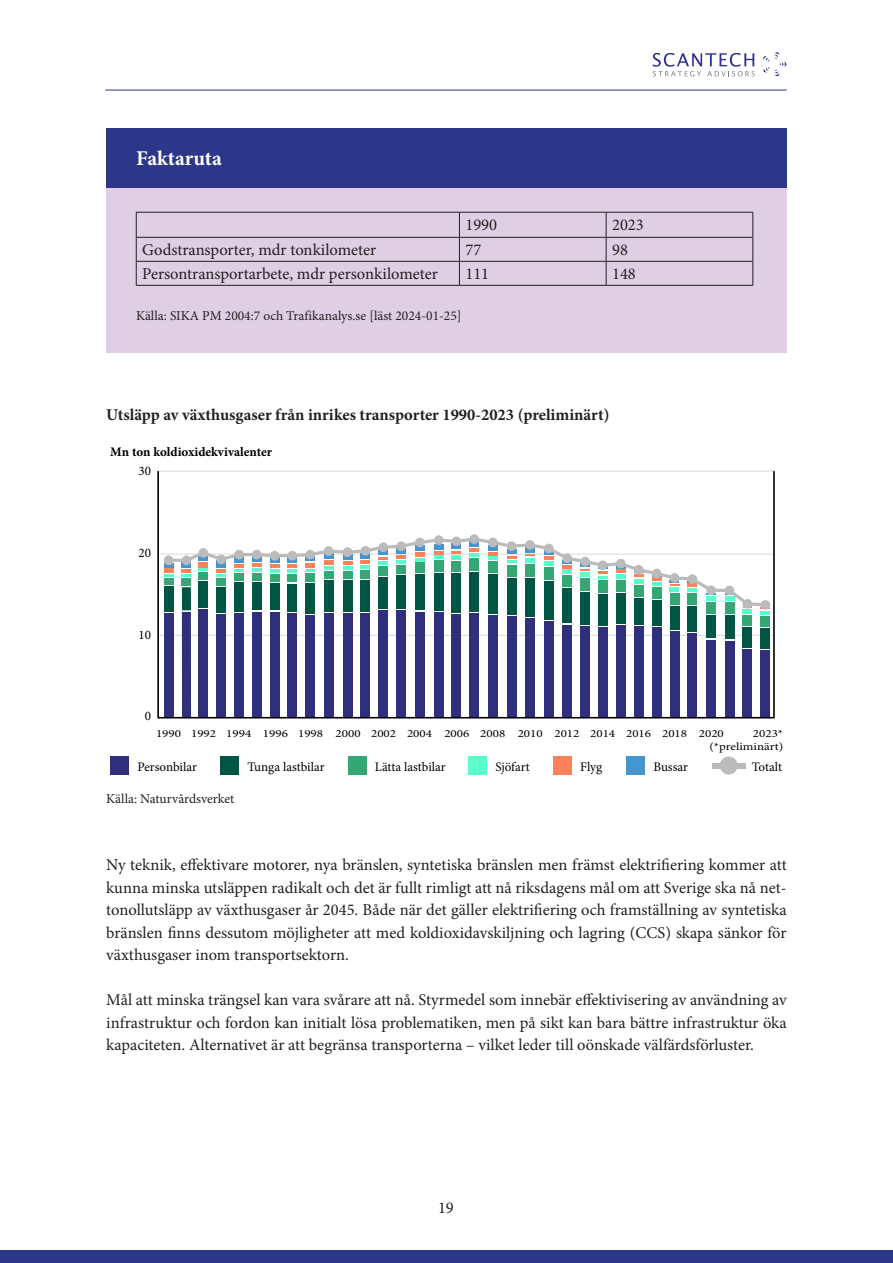
<style>
.page{position:relative;width:893px;height:1263px;background:#fff}
.page>*{position:absolute;margin:0;border:0;box-sizing:border-box;transform-origin:0 0}
.t1{font:700 21px "Minion Pro";letter-spacing:-.005em;color:#fff}
.t2{font:16.5px/22.5px "Minion Pro";color:#231f20;text-align:justify}
.t3{font:700 16.5px "Minion Pro";color:#231f20}
.t4{font:13.5px "Minion Pro";color:#231f20}
.t5{font:13.05px "Minion Pro";letter-spacing:-.005em;color:#000}
.t6{font:700 13.05px "Minion Pro";color:#000}
.t7{font:10.95px/13.2px "Minion Pro";color:#000;text-align:right;scale:1.19 1}
</style>
<div class="page">
<svg style="left:763px;top:52px;width:24px;height:24px"></svg>
<svg style="left:653px;top:53px;width:102px;height:23px"></svg>
<div style="left:0;top:1250px;width:893px;height:13px;background:#2d3789"></div>
<hr style="left:105px;top:90px;width:682px;height:1px;background:#2d3789">
<div style="left:106px;top:128px;width:681px;height:61px;background:#2d3789"></div>
<div style="left:106px;top:189px;width:681px;height:164px;background:#dfcee4"></div>
<svg style="left:136px;top:212px;width:618px;height:73px"></svg>
<hr style="left:136px;top:237px;width:323px;height:1px;background:#231f20">
<hr style="left:459px;top:237px;width:147px;height:1px;background:#231f20">
<hr style="left:606px;top:237px;width:147px;height:1px;background:#231f20">
<hr style="left:136px;top:261px;width:323px;height:1px;background:#231f20">
<hr style="left:459px;top:261px;width:147px;height:1px;background:#231f20">
<hr style="left:606px;top:261px;width:147px;height:1px;background:#231f20">
<hr style="left:136px;top:285px;width:323px;height:1px;background:#231f20">
<hr style="left:459px;top:285px;width:147px;height:1px;background:#231f20">
<hr style="left:606px;top:285px;width:147px;height:1px;background:#231f20">
<hr style="left:158px;top:554px;width:616px;height:1px;background:#dadada">
<hr style="left:158px;top:635px;width:616px;height:1px;background:#dadada">
<div style="left:164px;top:613px;width:9px;height:105px;background:#2f2f7e"></div>
<div style="left:182px;top:612px;width:9px;height:106px;background:#2f2f7e"></div>
<div style="left:199px;top:609px;width:9px;height:109px;background:#2f2f7e"></div>
<div style="left:217px;top:614px;width:9px;height:104px;background:#2f2f7e"></div>
<div style="left:235px;top:613px;width:9px;height:105px;background:#2f2f7e"></div>
<div style="left:252px;top:612px;width:9px;height:106px;background:#2f2f7e"></div>
<div style="left:270px;top:612px;width:9px;height:106px;background:#2f2f7e"></div>
<div style="left:288px;top:613px;width:9px;height:105px;background:#2f2f7e"></div>
<div style="left:306px;top:615px;width:9px;height:103px;background:#2f2f7e"></div>
<div style="left:324px;top:613px;width:9px;height:105px;background:#2f2f7e"></div>
<div style="left:343px;top:613px;width:9px;height:105px;background:#2f2f7e"></div>
<div style="left:379px;top:611px;width:9px;height:107px;background:#2f2f7e"></div>
<div style="left:397px;top:611px;width:9px;height:107px;background:#2f2f7e"></div>
<div style="left:415px;top:612px;width:9px;height:106px;background:#2f2f7e"></div>
<div style="left:434px;top:612px;width:9px;height:106px;background:#2f2f7e"></div>
<div style="left:452px;top:614px;width:9px;height:104px;background:#2f2f7e"></div>
<div style="left:470px;top:613px;width:9px;height:105px;background:#2f2f7e"></div>
<div style="left:488px;top:615px;width:9px;height:103px;background:#2f2f7e"></div>
<div style="left:507px;top:616px;width:9px;height:102px;background:#2f2f7e"></div>
<div style="left:526px;top:618px;width:9px;height:100px;background:#2f2f7e"></div>
<div style="left:544px;top:621px;width:9px;height:97px;background:#2f2f7e"></div>
<div style="left:563px;top:625px;width:9px;height:93px;background:#2f2f7e"></div>
<div style="left:581px;top:626px;width:9px;height:92px;background:#2f2f7e"></div>
<div style="left:598px;top:627px;width:9px;height:91px;background:#2f2f7e"></div>
<div style="left:616px;top:625px;width:9px;height:93px;background:#2f2f7e"></div>
<div style="left:634px;top:626px;width:9px;height:92px;background:#2f2f7e"></div>
<div style="left:652px;top:627px;width:9px;height:91px;background:#2f2f7e"></div>
<div style="left:670px;top:631px;width:9px;height:87px;background:#2f2f7e"></div>
<div style="left:688px;top:633px;width:9px;height:85px;background:#2f2f7e"></div>
<div style="left:707px;top:640px;width:9px;height:78px;background:#2f2f7e"></div>
<div style="left:111px;top:756px;width:18px;height:19px;background:#2f2f7e"></div>
<div style="left:725px;top:641px;width:9px;height:77px;background:#2f2f7e"></div>
<div style="left:743px;top:649px;width:9px;height:69px;background:#2f2f7e"></div>
<div style="left:761px;top:650px;width:9px;height:68px;background:#2f2f7e"></div>
<div style="left:361px;top:613px;width:9px;height:105px;background:#2f2f7e"></div>
<div style="left:526px;top:578px;width:9px;height:38px;background:#005643"></div>
<div style="left:544px;top:581px;width:9px;height:38px;background:#005643"></div>
<div style="left:563px;top:588px;width:9px;height:35px;background:#005643"></div>
<div style="left:581px;top:592px;width:9px;height:32px;background:#005643"></div>
<div style="left:598px;top:594px;width:9px;height:31px;background:#005643"></div>
<div style="left:616px;top:593px;width:9px;height:30px;background:#005643"></div>
<div style="left:634px;top:598px;width:9px;height:26px;background:#005643"></div>
<div style="left:652px;top:600px;width:9px;height:25px;background:#005643"></div>
<div style="left:670px;top:606px;width:9px;height:24px;background:#005643"></div>
<div style="left:688px;top:606px;width:9px;height:25px;background:#005643"></div>
<div style="left:707px;top:615px;width:9px;height:23px;background:#005643"></div>
<div style="left:725px;top:615px;width:9px;height:24px;background:#005643"></div>
<div style="left:743px;top:627px;width:9px;height:21px;background:#005643"></div>
<div style="left:761px;top:628px;width:9px;height:21px;background:#005643"></div>
<div style="left:743px;top:615px;width:9px;height:10px;background:#35a775"></div>
<div style="left:761px;top:616px;width:9px;height:11px;background:#35a775"></div>
<svg style="left:164px;top:536px;width:606px;height:79px"></svg>
<div style="left:221px;top:756px;width:18px;height:19px;background:#005643"></div>
<div style="left:348px;top:756px;width:18px;height:19px;background:#35a775"></div>
<div style="left:469px;top:756px;width:18px;height:19px;background:#5afecb"></div>
<div style="left:553px;top:756px;width:19px;height:19px;background:#fe8259"></div>
<div style="left:627px;top:756px;width:18px;height:19px;background:#4595d1"></div>
<div style="left:157px;top:470px;width:618px;height:248px;border:2px solid #000"></div>
<div style="left:720px;top:756px;width:18px;height:18px;background:#bbb;border-radius:50%"></div>
<div style="left:712px;top:763px;width:34px;height:5px;background:#bbb"></div>
<p class="t1" style="left:136px;top:143px;width:87px">Faktaruta</p>
<p class="t2" style="left:465px;top:214px;width:33px">1990</p>
<p class="t2" style="left:612px;top:214px;width:33px">2023</p>
<p class="t2" style="left:142px;top:239px;width:236px">Godstransporter, mdr tonkilometer</p>
<p class="t2" style="left:465px;top:239px;width:17px">77</p>
<p class="t2" style="left:612px;top:239px;width:17px">98</p>
<p class="t2" style="left:142px;top:263px;width:297px">Persontransportarbete, mdr personkilometer</p>
<p class="t2" style="left:465px;top:263px;width:25px">111</p>
<p class="t2" style="left:612px;top:263px;width:25px">148</p>
<p class="t4" style="left:136px;top:307px;width:327px">Källa: SIKA PM 2004:7 och Trafikanalys.se [läst 2024-01-25]</p>
<p class="t3" style="left:106px;top:403px;width:505px">Utsläpp av växthusgaser från inrikes transporter 1990-2023 (preliminärt)</p>
<p class="t6" style="left:110px;top:443px;width:163px">Mn ton koldioxidekvivalenter</p>
<p class="t5" style="left:138px;top:462px;width:14px">30</p>
<p class="t5" style="left:138px;top:544px;width:14px">20</p>
<p class="t5" style="left:138px;top:626px;width:14px">10</p>
<p class="t5" style="left:145px;top:707px;width:8px">0</p>
<p class="t7" style="left:156px;top:727px;width:23px">1990</p>
<p class="t7" style="left:298px;top:727px;width:23px">1998</p>
<p class="t7" style="left:371px;top:727px;width:23px">2002</p>
<p class="t7" style="left:444px;top:727px;width:23px">2006</p>
<p class="t7" style="left:590px;top:727px;width:23px">2014</p>
<p class="t7" style="left:662px;top:727px;width:23px">2018</p>
<p class="t7" style="left:709px;top:727px;width:64px">2023* (*preliminärt)</p>
<p class="t7" style="left:191px;top:727px;width:83px">1992 1994 1996</p>
<p class="t7" style="left:336px;top:727px;width:23px">2000</p>
<p class="t7" style="left:407px;top:727px;width:23px">2004</p>
<p class="t7" style="left:480px;top:727px;width:85px">2008 2010 2012</p>
<p class="t7" style="left:626px;top:727px;width:23px">2016</p>
<p class="t7" style="left:699px;top:727px;width:23px">2020</p>
<p class="t5" style="left:137px;top:758px;width:61px">Personbilar</p>
<p class="t5" style="left:247px;top:758px;width:79px">Tunga lastbilar</p>
<p class="t5" style="left:375px;top:758px;width:72px">Lätta lastbilar</p>
<p class="t5" style="left:495px;top:758px;width:36px">Sjöfart</p>
<p class="t5" style="left:580px;top:758px;width:24px">Flyg</p>
<p class="t5" style="left:653px;top:758px;width:36px">Bussar</p>
<p class="t5" style="left:752px;top:758px;width:32px">Totalt</p>
<p class="t4" style="left:106px;top:789px;width:130px">Källa: Naturvårdsverket</p>
<p class="t2" style="left:106px;top:854px;width:682px">Ny teknik, effektivare motorer, nya bränslen, syntetiska bränslen men främst elektrifiering kommer att kunna minska utsläppen radikalt och det är fullt rimligt att nå riksdagens mål om att Sverige ska nå net&shy;tonollutsläpp av växthusgaser år 2045. Både när det gäller elektrifiering och framställning av syntetiska bränslen finns dessutom möjligheter att med koldioxidavskiljning och lagring (CCS) skapa sänkor för växthusgaser inom transportsektorn.</p>
<p class="t2" style="left:106px;top:989px;width:682px">Mål att minska trängsel kan vara svårare att nå. Styrmedel som innebär effektivisering av användning av infrastruktur och fordon kan initialt lösa problematiken, men på sikt kan bara bättre infrastruktur öka kapaciteten. Alternativet är att begränsa transporterna – vilket leder till oönskade välfärdsförluster.</p>
<p class="t2" style="left:438px;top:1197px;width:17px">19</p>
</div>
